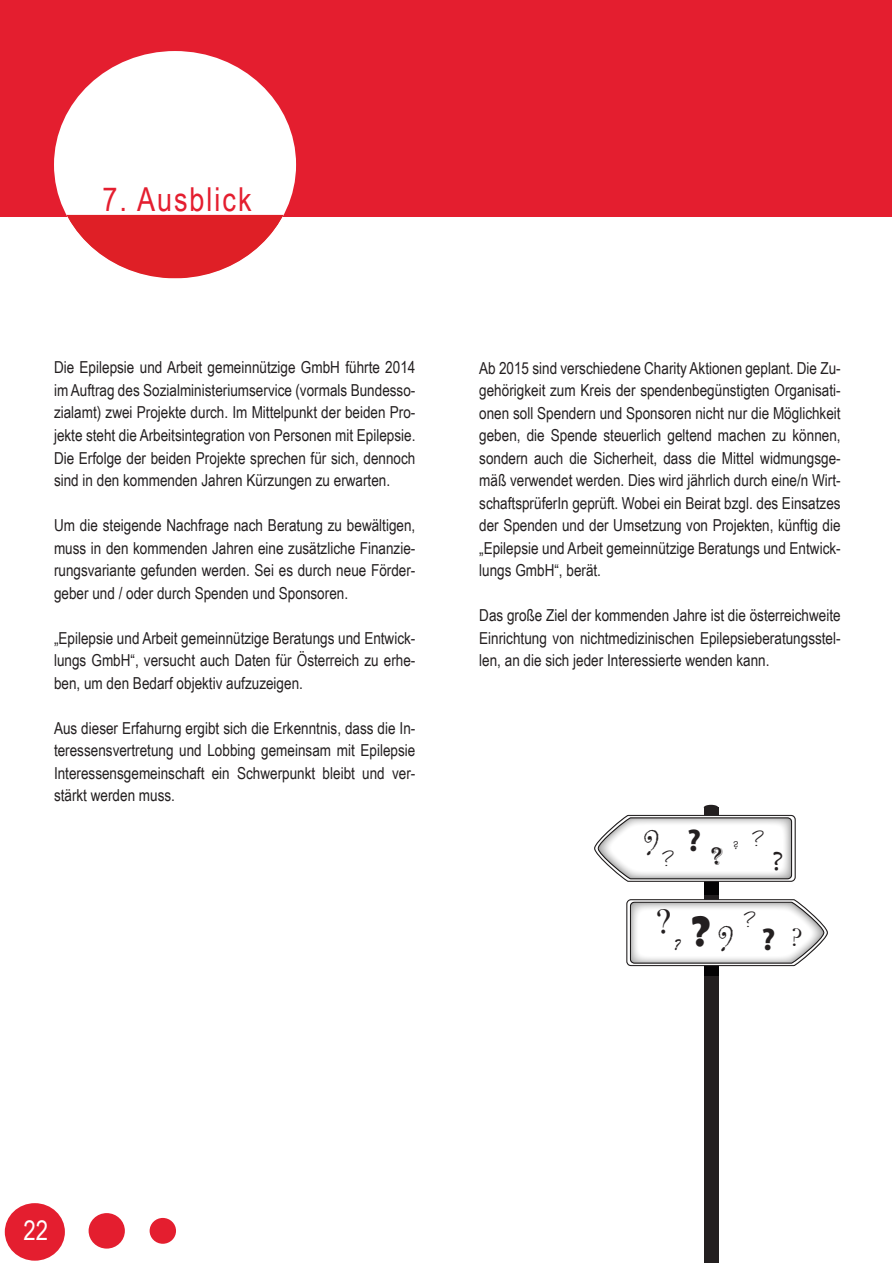
<style>
.page{position:relative;width:893px;height:1263px;background:#fff}
.page>*{position:absolute;margin:0;border:0;box-sizing:border-box;transform-origin:0 0}
.t1{font:43.8px "Aparajita";color:#231f20}
.t2{font:700 43.8px "Berlin Sans FB Demi";color:#231f20}
.t3{font:33px "Arial Narrow";letter-spacing:.06em;color:#e41e2f}
.t4{font:31.5px "Nyala";color:#231f20}
.t5{font:27.15px "Aquiline";color:#231f20}
.t6{font:27.15px "Angelina";color:#231f20}
.t7{font:27.15px "Bell";color:#231f20}
.t8{font:27.15px "Algerian";color:#231f20}
.t9{font:27px "Arial Narrow";color:#fff}
.t10{font:16.5px/22.5px "Arial Narrow";color:#231f20;text-align:justify}
.t11{font:15.75px "Brush Script Std";color:#231f20}
.t12{font:10.5px "Century Gothic";color:#231f20}
.s1{font-family:"Myriad Pro";font-weight:700;font-size:31.5px}
</style>
<div class="page">
<div style="left:0;top:0;width:892px;height:216px;background:#e41e2f"></div>
<div style="left:89px;top:1213px;width:36px;height:35px;background:#e41e2f;border-radius:50%"></div>
<div style="left:5px;top:1203px;width:60px;height:58px;background:#e41e2f;border-radius:50%"></div>
<div style="left:150px;top:1218px;width:26px;height:26px;background:#e41e2f;border-radius:50%"></div>
<hr style="left:892px;top:0;width:1px;height:216px;background:#e41e2f">
<img style="left:54px;top:51px;width:242px;height:227px">
<div style="left:704px;top:807px;width:14px;height:360px;background:#231f20"></div>
<div style="left:704px;top:879px;width:14px;height:15px;background:#040304"></div>
<div style="left:704px;top:960px;width:14px;height:16px;background:#040304"></div>
<div style="left:704px;top:805px;width:14px;height:5px;background:#231f20;border-radius:50%"></div>
<svg style="left:626px;top:899px;width:202px;height:67px"></svg>
<svg style="left:594px;top:815px;width:202px;height:67px"></svg>
<div style="left:704px;top:1166px;width:14px;height:97px;background:#231f20"></div>
<h2 class="t3" style="left:102px;top:175px;width:151px">7. Ausblick</h2>
<p class="t10" style="left:54px;top:356px;width:363px">Die Epilepsie und Arbeit gemeinnützige GmbH führte 2014 im Auftrag des Sozialministeriumservice (vormals Bundesso&shy;zialamt) zwei Projekte durch. Im Mittelpunkt der beiden Pro&shy;jekte steht die Arbeitsintegration von Personen mit Epilepsie.<br>Die Erfolge der beiden Projekte sprechen für sich, dennoch sind in den kommenden Jahren Kürzungen zu erwarten.</p>
<p class="t10" style="left:54px;top:513px;width:363px">Um die steigende Nachfrage nach Beratung zu bewältigen, muss in den kommenden Jahren eine zusätzliche Finanzie&shy;rungsvariante gefunden werden. Sei es durch neue Förder&shy;geber und / oder durch Spenden und Sponsoren.</p>
<p class="t10" style="left:54px;top:626px;width:363px">„Epilepsie und Arbeit gemeinnützige Beratungs und Entwick&shy;lungs GmbH“, versucht auch Daten für Österreich zu erhe&shy;ben, um den Bedarf objektiv aufzuzeigen.</p>
<p class="t10" style="left:54px;top:716px;width:363px">Aus dieser Erfahurng ergibt sich die Erkenntnis, dass die In&shy;teressensvertretung und Lobbing gemeinsam mit Epilepsie Interessensgemeinschaft ein Schwerpunkt bleibt und ver&shy;stärkt werden muss.</p>
<p class="t10" style="left:479px;top:356px;width:363px">Ab 2015 sind verschiedene Charity Aktionen geplant. Die Zu&shy;gehörigkeit zum Kreis der spendenbegünstigten Organisati&shy;onen soll Spendern und Sponsoren nicht nur die Möglichkeit geben, die Spende steuerlich geltend machen zu können, sondern auch die Sicherheit, dass die Mittel widmungsge&shy;mäß verwendet werden. Dies wird jährlich durch eine/n Wirt&shy;schaftsprüferIn geprüft. Wobei ein Beirat bzgl. des Einsatzes der Spenden und der Umsetzung von Projekten, künftig die „Epilepsie und Arbeit gemeinnützige Beratungs und Entwick&shy;lungs GmbH“, berät.</p>
<p class="t10" style="left:479px;top:603px;width:363px">Das große Ziel der kommenden Jahre ist die österreichweite Einrichtung von nichtmedizinischen Epilepsieberatungsstel&shy;len, an die sich jeder Interessierte wenden kann.</p>
<h3 class="t5" style="left:642px;top:829px;width:60px">? <span class="s1">?</span></h3>
<h3 class="t6" style="left:663px;top:846px;width:13px">?</h3>
<h3 class="t8" style="left:711px;top:840px;width:13px">?</h3>
<p class="t12" style="left:733px;top:838px;width:8px">?</p>
<h3 class="t6" style="left:753px;top:826px;width:13px">?</h3>
<h3 class="t4" style="left:772px;top:841px;width:13px">?</h3>
<h1 class="t1" style="left:656px;top:894px;width:17px">?</h1>
<p class="t11" style="left:673px;top:936px;width:9px">?</p>
<h1 class="t2" style="left:692px;top:906px;width:20px">?</h1>
<h3 class="t6" style="left:745px;top:907px;width:13px">?</h3>
<h3 class="t5" style="left:717px;top:924px;width:60px">? <span class="s1">?</span></h3>
<h3 class="t7" style="left:792px;top:921px;width:13px">?</h3>
<h3 class="t9" style="left:24px;top:1211px;width:26px">22</h3>
</div>
